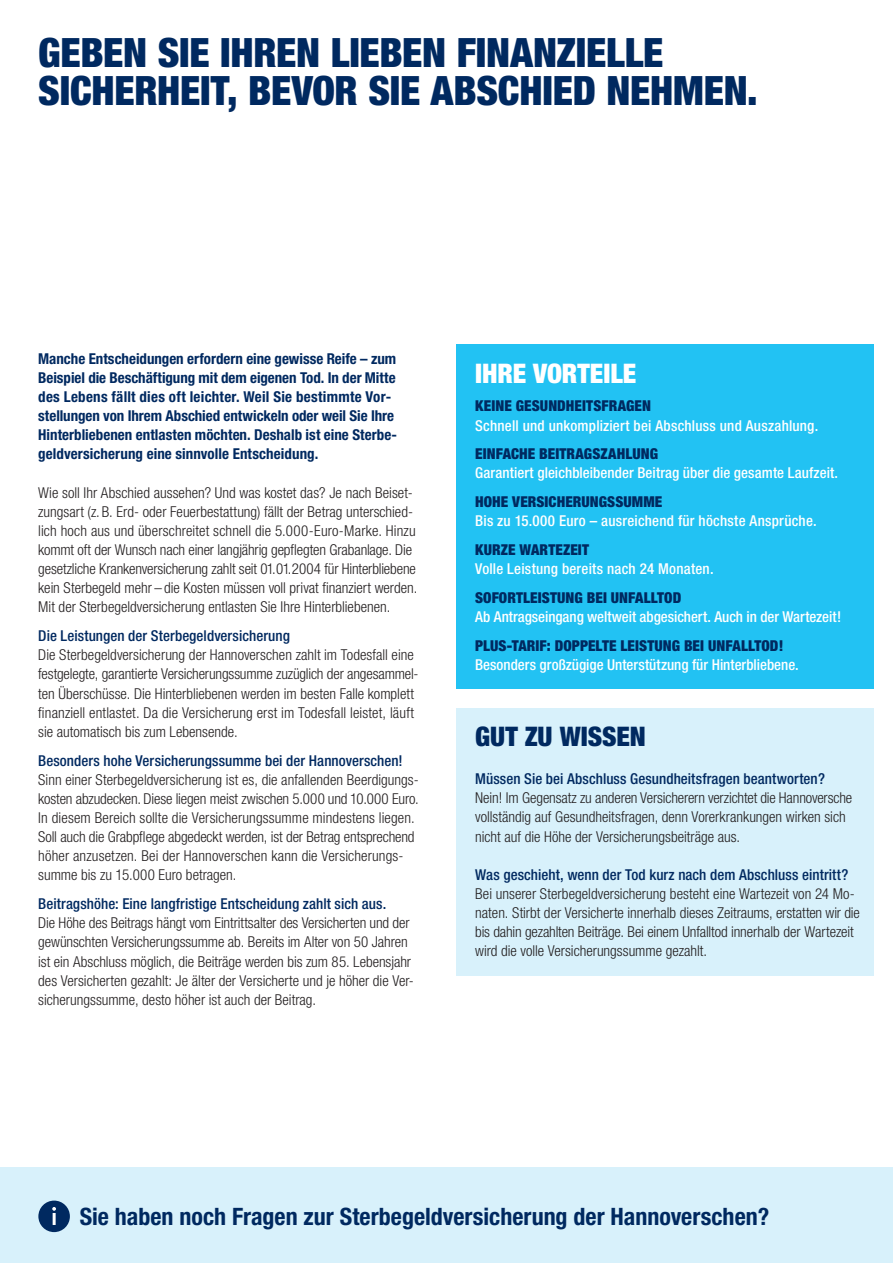
<style>
.page{position:relative;width:893px;height:1263px;background:#fff}
.page>*{position:absolute;margin:0;border:0;box-sizing:border-box;transform-origin:0 0}
.t1{font:900 condensed 40.5px/38.2px "Helvetica Neue LT Std";letter-spacing:-.005em;color:#002960}
.t2{font:900 condensed 27px "Helvetica Neue LT Std";color:#fff}
.t3{font:900 condensed 27px "Helvetica Neue LT Std";color:#002960}
.t4{font:700 condensed 24px "Helvetica Neue LT Std";color:#002960}
.t5{font:300 condensed 15px/19.2px "Helvetica Neue LT Std";color:#231f20}
.t6{font:700 condensed 15px/19.2px "Helvetica Neue LT Std";color:#002960}
.t7{font:500 condensed 15px "Helvetica Neue LT Std";letter-spacing:.005em;color:#fff}
.t8{font:500 condensed 15px "Helvetica Neue LT Std";letter-spacing:.005em;color:#002960}
.t9{font:900 condensed 15px "Helvetica Neue LT Std";letter-spacing:.005em;color:#002960}
</style>
<div class="page">
<div style="left:456px;top:344px;width:418px;height:345px;background:#22c2f3"></div>
<div style="left:456px;top:708px;width:418px;height:268px;background:#d8f1fb"></div>
<div style="left:0;top:1167px;width:893px;height:96px;background:#d8f1fb"></div>
<div style="left:38px;top:1200px;width:32px;height:32px;background:#002960;border-radius:50%"></div>
<svg style="left:52px;top:1207px;width:4px;height:18px"></svg>
<h1 class="t1" style="left:38px;top:33px;width:721px">GEBEN SIE IHREN LIEBEN FINANZIELLE<br>SICHERHEIT, BEVOR SIE ABSCHIED NEHMEN.</h1>
<p class="t6" style="left:38px;top:348px;width:360px">Manche Entscheidungen erfordern eine gewisse Reife – zum Beispiel die Beschäftigung mit dem eigenen Tod. In der Mitte des Lebens fällt dies oft leichter. Weil Sie bestimmte Vor&shy;stellungen von Ihrem Abschied entwickeln oder weil Sie Ihre Hinterbliebenen entlasten möchten. Deshalb ist eine Sterbe&shy;geldversicherung eine sinnvolle Entscheidung.</p>
<p class="t5" style="left:38px;top:482px;width:381px">Wie soll Ihr Abschied aussehen? Und was kostet das? Je nach Beiset&shy;zungsart (z. B. Erd- oder Feuerbestattung) fällt der Betrag unterschied-- lich hoch aus und überschreitet schnell die 5.000-Euro-Marke. Hinzu kommt oft der Wunsch nach einer langjährig gepflegten Grabanlage. Die gesetzliche Krankenversicherung zahlt seit 01.01.2004 für Hinterbliebene kein Sterbegeld mehr – die Kosten müssen voll privat finanziert werden.<br>Mit der Sterbegeldversicherung entlasten Sie Ihre Hinterbliebenen.</p>
<p class="t8" style="left:38px;top:627px;width:253px">Die Leistungen der Sterbegeldversicherung</p>
<p class="t5" style="left:38px;top:645px;width:382px">Die Sterbegeldversicherung der Hannoverschen zahlt im Todesfall eine festgelegte, garantierte Versicherungssumme zuzüglich der angesammel&shy;ten Überschüsse. Die Hinterbliebenen werden im besten Falle komplett finanziell entlastet. Da die Versicherung erst im Todesfall leistet, läuft sie automatisch bis zum Lebensende.</p>
<p class="t8" style="left:38px;top:751px;width:366px">Besonders hohe Versicherungssumme bei der Hannoverschen!</p>
<p class="t5" style="left:38px;top:770px;width:382px">Sinn einer Sterbegeldversicherung ist es, die anfallenden Beerdigungs&shy;kosten abzudecken. Diese liegen meist zwischen 5.000 und 10.000 Euro.<br>In diesem Bereich sollte die Versicherungssumme mindestens liegen.<br>Soll auch die Grabpflege abgedeckt werden, ist der Betrag entsprechend höher anzusetzen. Bei der Hannoverschen kann die Versicherungs&shy;summe bis zu 15.000 Euro betragen.</p>
<p class="t8" style="left:38px;top:895px;width:350px">Beitragshöhe: Eine langfristige Entscheidung zahlt sich aus.</p>
<p class="t5" style="left:38px;top:913px;width:375px">Die Höhe des Beitrags hängt vom Eintrittsalter des Versicherten und der gewünschten Versicherungssumme ab. Bereits im Alter von 50 Jahren ist ein Abschluss möglich, die Beiträge werden bis zum 85. Lebensjahr des Versicherten gezahlt: Je älter der Versicherte und je höher die Ver&shy;sicherungssumme, desto höher ist auch der Beitrag.</p>
<h2 class="t2" style="left:475px;top:356px;width:163px">IH RE VORTEILE</h2>
<p class="t9" style="left:475px;top:397px;width:177px">KEINE GESUNDHEITSFRAGEN</p>
<p class="t7" style="left:475px;top:416px;width:345px">Schnell und unkompliziert bei Abschluss und Auszahlung.</p>
<p class="t9" style="left:475px;top:445px;width:183px">EINFACHE BEITRAGSZAHLUNG</p>
<p class="t7" style="left:475px;top:464px;width:364px">Garantiert gleichbleibender Beitrag über die gesamte Laufzeit.</p>
<p class="t9" style="left:475px;top:492px;width:189px">HOHE VERSICHERUNGSSUMME</p>
<p class="t7" style="left:475px;top:512px;width:343px">Bis zu 15.000 Euro – ausreichend für höchste Ansprüche.</p>
<p class="t9" style="left:475px;top:540px;width:115px">KURZE WARTEZEIT</p>
<p class="t7" style="left:475px;top:560px;width:240px">Volle Leistung bereits nach 24 Monaten.</p>
<p class="t9" style="left:475px;top:588px;width:208px">SOFORTLEISTUNG BEI UNFALLTOD</p>
<p class="t7" style="left:475px;top:608px;width:368px">Ab Antragseingang weltweit abgesichert. Auch in der Wartezeit!</p>
<p class="t9" style="left:475px;top:636px;width:310px">PLUS-TARIF: DOPPELTE LEISTUNG BEI UNFALLTOD!</p>
<p class="t7" style="left:475px;top:655px;width:325px">Besonders großzügige Unterstützung für Hinterbliebene.</p>
<h2 class="t3" style="left:475px;top:720px;width:156px">GUT ZU WISSEN</h2>
<p class="t8" style="left:475px;top:770px;width:351px">Müssen Sie bei Abschluss Gesundheitsfragen beantworten?</p>
<p class="t5" style="left:475px;top:788px;width:379px">Nein! Im Gegensatz zu anderen Versicherern verzichtet die Hannoversche vollständig auf Gesundheitsfragen, denn Vorerkrankungen wirken sich nicht auf die Höhe der Versicherungsbeiträge aus.</p>
<p class="t8" style="left:475px;top:866px;width:375px">Was geschieht, wenn der Tod kurz nach dem Abschluss eintritt?</p>
<p class="t5" style="left:475px;top:884px;width:386px">Bei unserer Sterbegeldversicherung besteht eine Wartezeit von 24 Mo&shy;naten. Stirbt der Versicherte innerhalb dieses Zeitraums, erstatten wir die bis dahin gezahlten Beiträge. Bei einem Unfalltod innerhalb der Wartezeit wird die volle Versicherungssumme gezahlt.</p>
<h3 class="t4" style="left:80px;top:1202px;width:691px">Sie haben noch Fragen zur Sterbegeldversicherung der Hannoverschen?</h3>
</div>
